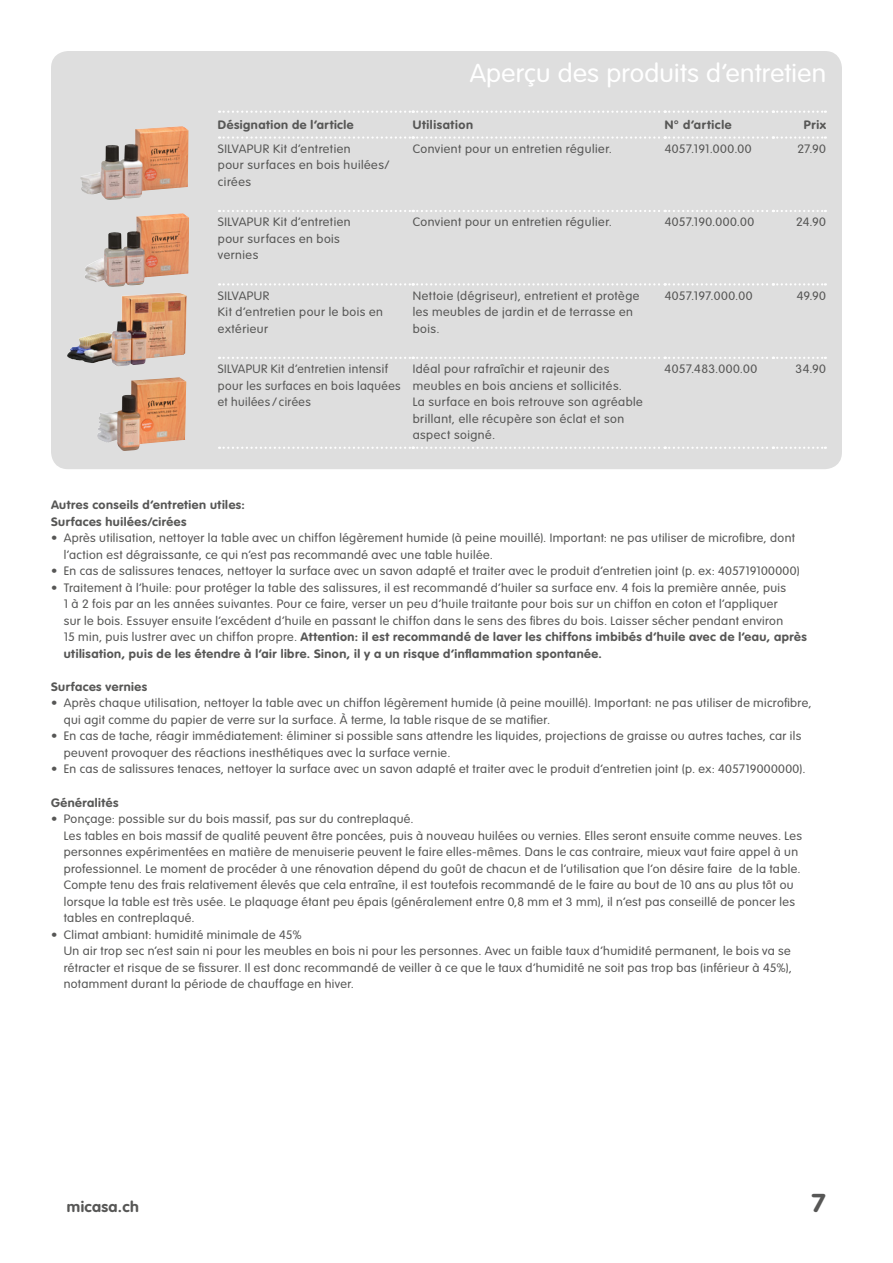
<style>
.page{position:relative;width:893px;height:1263px;background:#fff}
.page>*{position:absolute;margin:0;border:0;box-sizing:border-box;transform-origin:0 0}
.t1{font:300 25.5px "VAG Rounded";letter-spacing:.01em;color:#fff;scale:1.05 1}
.t2{font:700 25.5px "VAG Rounded";color:#575756;scale:1.05 1}
.t3{font:700 15px "VAG Rounded";letter-spacing:.02em;color:#575756;scale:1.05 1}
.t4{font:300 12px/16.5px "VAG Rounded";letter-spacing:.03em;color:#575756;scale:1.05 1}
.t5{font:700 12px/16.5px "VAG Rounded";letter-spacing:.04em;color:#575756;scale:1.05 1}
.t6{font:300 12px/16.5px "VAG Rounded";letter-spacing:.03em;color:#575756}
.s1{font-weight:700}
</style>
<div class="page">
<div style="left:51px;top:51px;width:791px;height:418px;background:#dedede;border-radius:17px"></div>
<img style="left:85px;top:213px;width:104px;height:74px">
<img style="left:80px;top:126px;width:108px;height:74px">
<svg style="left:219px;top:136px;width:607px;height:3px"></svg>
<svg style="left:219px;top:210px;width:607px;height:2px"></svg>
<svg style="left:219px;top:283px;width:607px;height:2px"></svg>
<svg style="left:219px;top:357px;width:607px;height:2px"></svg>
<svg style="left:219px;top:447px;width:607px;height:2px"></svg>
<svg style="left:219px;top:111px;width:607px;height:2px"></svg>
<img style="left:99px;top:293px;width:79px;height:41px">
<img style="left:97px;top:377px;width:81px;height:65px">
<h1 class="t1" style="left:470px;top:58px;width:341px">Aperçu des produits d’entretien</h1>
<p class="t5" style="left:218px;top:116px;width:131px">Désignation de l’article</p>
<p class="t5" style="left:413px;top:116px;width:59px">Utilisation</p>
<p class="t5" style="left:665px;top:116px;width:65px">N° d‘article</p>
<p class="t5" style="left:804px;top:116px;width:23px">Prix</p>
<p class="t4" style="left:218px;top:140px;width:165px">SILVAPUR Kit d’entretien<br>pour surfaces en bois huilées/ cirées</p>
<p class="t4" style="left:413px;top:140px;width:191px">Convient pour un entretien régulier.</p>
<p class="t4" style="left:665px;top:140px;width:84px">4057.191.000.00</p>
<p class="t4" style="left:797px;top:140px;width:29px">27.90</p>
<p class="t4" style="left:218px;top:214px;width:128px">SILVAPUR Kit d’entretien pour surfaces en bois vernies</p>
<p class="t4" style="left:413px;top:214px;width:191px">Convient pour un entretien régulier.</p>
<p class="t4" style="left:665px;top:214px;width:87px">4057.190.000.00</p>
<p class="t4" style="left:796px;top:214px;width:30px">24.90</p>
<p class="t4" style="left:218px;top:287px;width:159px">SILVAPUR<br>Kit d’entretien pour le bois en extérieur</p>
<p class="t4" style="left:413px;top:287px;width:217px">Nettoie (dégriseur), entretient et protège les meubles de jardin et de terrasse en bois.</p>
<p class="t4" style="left:665px;top:287px;width:85px">4057.197.000.00</p>
<p class="t4" style="left:797px;top:287px;width:29px">49.90</p>
<p class="t6" style="left:218px;top:361px;width:184px">SILVAPUR Kit d’entretien intensif pour les surfaces en bois laquées et huilées / cirées</p>
<p class="t4" style="left:413px;top:361px;width:221px">Idéal pour rafraîchir et rajeunir des meubles en bois anciens et sollicités.<br>La surface en bois retrouve son agréable brillant, elle récupère son éclat et son aspect soigné.</p>
<p class="t4" style="left:665px;top:361px;width:90px">4057.483.000.00</p>
<p class="t4" style="left:795px;top:361px;width:31px">34.90</p>
<p class="t5" style="left:51px;top:497px;width:186px">Autres conseils d’entretien utiles:<br>Surfaces huilées/cirées</p>
<p class="t4" style="left:64px;top:530px;width:698px;text-indent:-13px">• Après utilisation, nettoyer la table avec un chiffon légèrement humide (à peine mouillé). Important: ne pas utiliser de microfibre, dont l‘action est dégraissante, ce qui n’est pas recommandé avec une table huilée.</p>
<p class="t4" style="left:51px;top:563px;width:715px">• En cas de salissures tenaces, nettoyer la surface avec un savon adapté et traiter avec le produit d‘entretien joint (p. ex: 405719100000)</p>
<p class="t4" style="left:64px;top:579px;width:709px;text-indent:-13px">• Traitement à l‘huile: pour protéger la table des salissures, il est recommandé d‘huiler sa surface env. 4 fois la première année, puis<br>1 à 2 fois par an les années suivantes. Pour ce faire, verser un peu d’huile traitante pour bois sur un chiffon en coton et l’appliquer<br>sur le bois. Essuyer ensuite l’excédent d’huile en passant le chiffon dans le sens des fibres du bois. Laisser sécher pendant environ<br>15 min, puis lustrer avec un chiffon propre. <span class="s1">Attention: il est recommandé de laver les chiffons imbibés d’huile avec de l’eau, après utilisation, puis de les étendre à l’air libre. Sinon, il y a un risque d’inflammation spontanée.</span></p>
<p class="t5" style="left:51px;top:678px;width:93px">Surfaces vernies</p>
<p class="t4" style="left:64px;top:695px;width:714px;text-indent:-13px">• Après chaque utilisation, nettoyer la table avec un chiffon légèrement humide (à peine mouillé). Important: ne pas utiliser de microfibre, qui agit comme du papier de verre sur la surface. À terme, la table risque de se matifier.</p>
<p class="t4" style="left:64px;top:728px;width:704px;text-indent:-13px">• En cas de tache, réagir immédiatement: éliminer si possible sans attendre les liquides, projections de graisse ou autres taches, car ils peuvent provoquer des réactions inesthétiques avec la surface vernie.</p>
<p class="t4" style="left:51px;top:761px;width:720px">• En cas de salissures tenaces, nettoyer la surface avec un savon adapté et traiter avec le produit d‘entretien joint (p. ex: 405719000000).</p>
<p class="t5" style="left:51px;top:794px;width:66px">Généralités</p>
<p class="t4" style="left:64px;top:810px;width:705px;text-indent:-13px">• Ponçage: possible sur du bois massif, pas sur du contreplaqué.<br>Les tables en bois massif de qualité peuvent être poncées, puis à nouveau huilées ou vernies. Elles seront ensuite comme neuves. Les personnes expérimentées en matière de menuiserie peuvent le faire elles-mêmes. Dans le cas contraire, mieux vaut faire appel à un professionnel. Le moment de procéder à une rénovation dépend du goût de chacun et de l‘utilisation que l‘on désire faire de la table.<br>Compte tenu des frais relativement élevés que cela entraîne, il est toutefois recommandé de le faire au bout de 10 ans au plus tôt ou lorsque la table est très usée. Le plaquage étant peu épais (généralement entre 0,8 mm et 3 mm), il n‘est pas conseillé de poncer les tables en contreplaqué.</p>
<p class="t4" style="left:64px;top:926px;width:695px;text-indent:-13px">• Climat ambiant: humidité minimale de 45%<br>Un air trop sec n’est sain ni pour les meubles en bois ni pour les personnes. Avec un faible taux d’humidité permanent, le bois va se rétracter et risque de se fissurer. Il est donc recommandé de veiller à ce que le taux d’humidité ne soit pas trop bas (inférieur à 45%), notamment durant la période de chauffage en hiver.</p>
<p class="t3" style="left:67px;top:1198px;width:70px">micasa.ch</p>
<h1 class="t2" style="left:812px;top:1188px;width:15px">7</h1>
</div>
